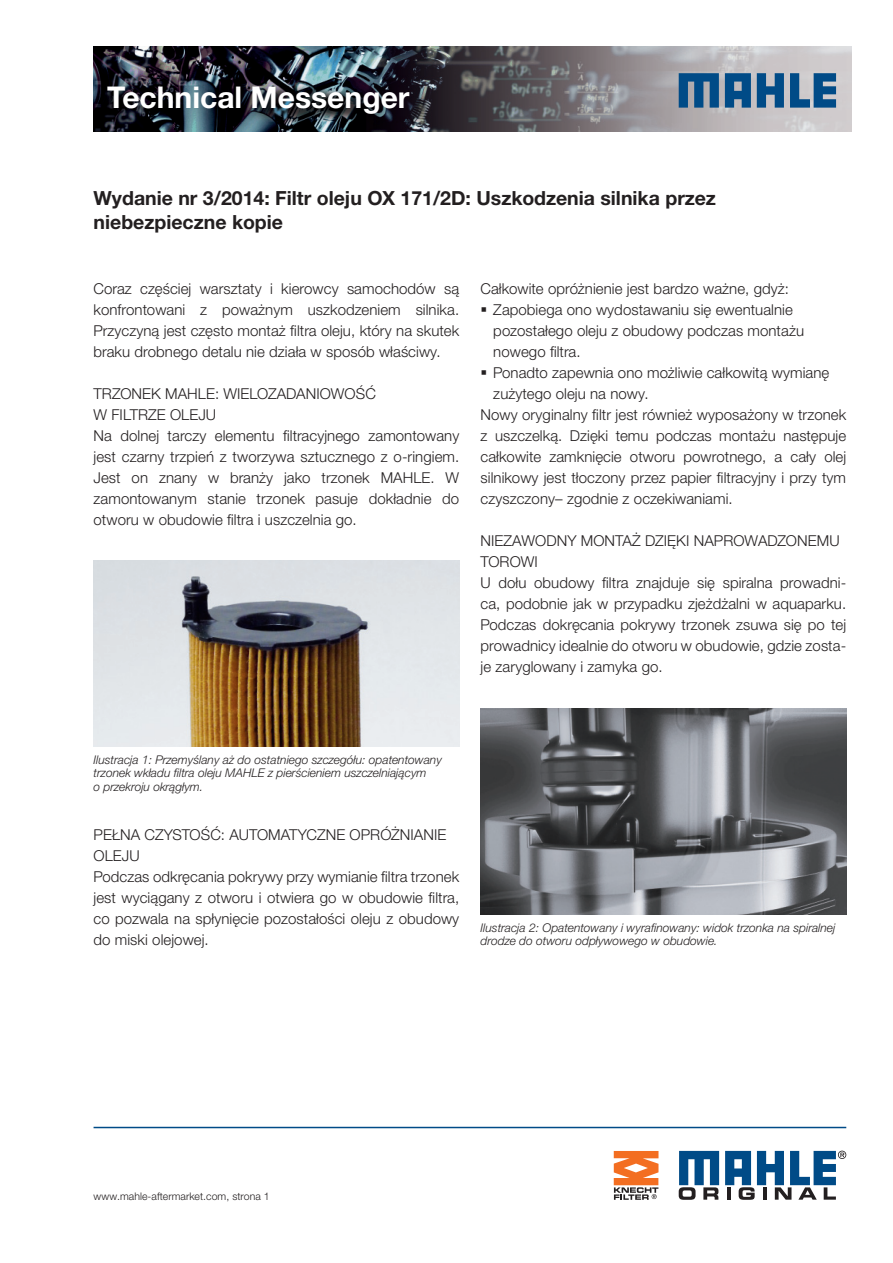
<style>
.page{position:relative;width:893px;height:1263px;background:#fff}
.page>*{position:absolute;margin:0;border:0;box-sizing:border-box;transform-origin:0 0}
.t1{font:700 30px "Helvetica Neue LTW1 G";color:#fff}
.t2{font:700 19.5px/24px "Helvetica Neue LTW1 G";color:#231f20}
.t3{font:300 15px/21px "Helvetica Neue LTW1 G";letter-spacing:.005em;color:#231f20}
.t4{font:italic 300 12px/13.5px "Helvetica Neue LTW1 G";color:#231f20}
.t5{font:300 10.5px "Helvetica Neue LTW1 G";letter-spacing:.005em;color:#231f20}
</style>
<div class="page">
<img style="left:94px;top:47px;width:757px;height:85px">
<svg style="left:679px;top:73px;width:40px;height:35px"></svg>
<svg style="left:757px;top:73px;width:27px;height:35px"></svg>
<svg style="left:790px;top:73px;width:46px;height:35px;background:#47779f"></svg>
<svg style="left:725px;top:73px;width:26px;height:35px"></svg>
<svg style="left:679px;top:1151px;width:40px;height:49px"></svg>
<svg style="left:725px;top:1151px;width:121px;height:49px"></svg>
<hr style="left:94px;top:1127px;width:752px;height:1px;background:#004b87">
<img style="left:94px;top:560px;width:365px;height:187px">
<img style="left:480px;top:708px;width:366px;height:207px">
<svg style="left:614px;top:1151px;width:44px;height:49px"></svg>
<h1 class="t1" style="left:107px;top:86px;width:304px">Technical Messenger</h1>
<h2 class="t2" style="left:94px;top:188px;width:624px">Wydanie nr 3/2014: Filtr oleju OX 171/2D: Uszkodzenia silnika przez niebezpieczne kopie</h2>
<p class="t3" style="left:94px;top:280px;width:367px;text-align:justify">Coraz częściej warsztaty i kierowcy samochodów są konfrontowani z poważnym uszkodzeniem silnika.<br>Przyczyną jest często montaż filtra oleju, który na skutek braku drobnego detalu nie działa w sposób właściwy.</p>
<p class="t3" style="left:94px;top:385px;width:367px">TRZONEK MAHLE: WIELOZADANIOWOŚĆ<br>W FILTRZE OLEJU<br>Na dolnej tarczy elementu filtracyjnego zamontowany jest czarny trzpień z tworzywa sztucznego z o-ringiem.<br>Jest on znany w branży jako trzonek MAHLE. W zamontowanym stanie trzonek pasuje dokładnie do otworu w obudowie filtra i uszczelnia go.</p>
<p class="t3" style="left:480px;top:280px;width:310px">Całkowite opróżnienie jest bardzo ważne, gdyż:</p>
<p class="t3" style="left:493px;top:301px;width:301px">Zapobiega ono wydostawaniu się ewentualnie</p>
<p class="t3" style="left:493px;top:322px;width:312px">pozostałego oleju z obudowy podczas montażu</p>
<p class="t3" style="left:493px;top:343px;width:89px">nowego filtra.</p>
<p class="t3" style="left:493px;top:364px;width:337px">Ponadto zapewnia ono możliwie całkowitą wymianę</p>
<p class="t3" style="left:493px;top:385px;width:157px">zużytego oleju na nowy.</p>
<p class="t3" style="left:480px;top:406px;width:367px">Nowy oryginalny filtr jest również wyposażony w trzonek</p>
<p class="t3" style="left:480px;top:427px;width:367px">z uszczelką. Dzięki temu podczas montażu następuje</p>
<p class="t3" style="left:480px;top:448px;width:367px">całkowite zamknięcie otworu powrotnego, a cały olej</p>
<p class="t3" style="left:480px;top:469px;width:367px">silnikowy jest tłoczony przez papier filtracyjny i przy tym</p>
<p class="t3" style="left:480px;top:490px;width:254px">czyszczony– zgodnie z oczekiwaniami.</p>
<p class="t3" style="left:480px;top:532px;width:367px">NIEZAWODNY MONTAŻ DZIĘKI NAPROWADZONEMU TOROWI<br>U dołu obudowy filtra znajduje się spiralna prowadni&shy;ca, podobnie jak w przypadku zjeżdżalni w aquaparku.<br>Podczas dokręcania pokrywy trzonek zsuwa się po tej prowadnicy idealnie do otworu w obudowie, gdzie zosta&shy;je zaryglowany i zamyka go.</p>
<p class="t4" style="left:94px;top:754px;width:350px">Ilustracja 1: Przemyślany aż do ostatniego szczegółu: opatentowany trzonek wkładu filtra oleju MAHLE z pierścieniem uszczelniającym<br>o przekroju okrągłym.</p>
<p class="t3" style="left:94px;top:826px;width:367px">PEŁNA CZYSTOŚĆ: AUTOMATYCZNE OPRÓŻNIANIE OLEJU<br>Podczas odkręcania pokrywy przy wymianie filtra trzonek jest wyciągany z otworu i otwiera go w obudowie filtra, co pozwala na spłynięcie pozostałości oleju z obudowy do miski olejowej.</p>
<p class="t4" style="left:480px;top:922px;width:356px">Ilustracja 2: Opatentowany i wyrafinowany: widok trzonka na spiralnej drodze do otworu odpływowego w obudowie.</p>
<p class="t5" style="left:94px;top:1192px;width:178px">www.mahle-aftermarket.com, strona 1</p>
</div>
